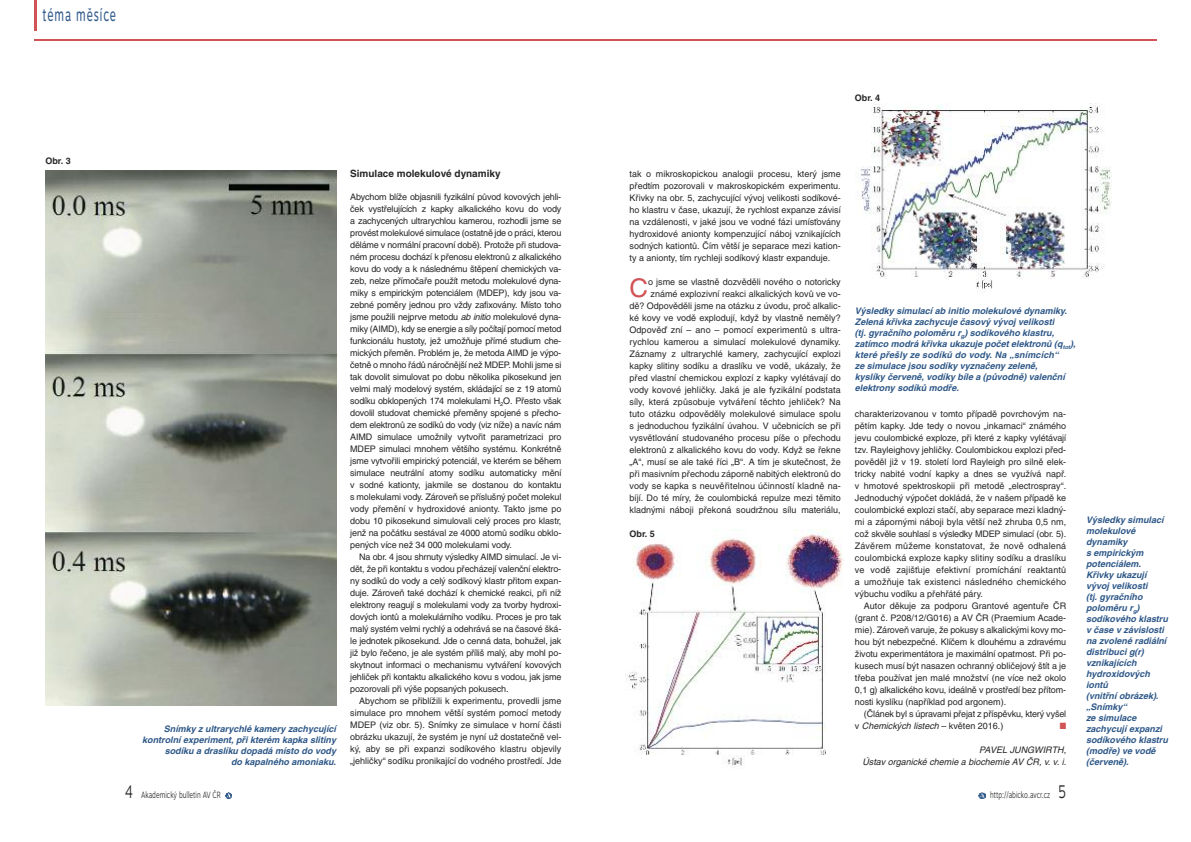
<style>
.page{position:relative;width:1191px;height:842px;background:#fff}
.page>*{position:absolute;margin:0;border:0;box-sizing:border-box;transform-origin:0 0}
.t1{font:25.7px "Helvetica CE";color:#d25355}
.t2{font:18px "Motiva Sans";letter-spacing:.085em;color:#2e5888;scale:.6 1}
.t3{font:700 10px "Helvetica CE";color:#272627}
.t4{font:9px/12px "Helvetica CE";color:#272627;text-align:justify}
.t5{font:italic 700 9px/11px "Helvetica CE";color:#2e5888}
.t6{font:italic 9px/12px "Helvetica CE";color:#272627;text-align:right}
.t7{font:9px "Motiva Sans Light OTF";color:#272627;scale:.7 1}
.t8{font:700 9px "Helvetica CE";color:#272627}
.t9{font:9px "Zapf Dingbats ITC";color:#d25355;scale:.95 1}
.s1{font-size:18px}
.s2{font-style:italic}
</style>
<div class="page">
<svg style="left:979px;top:792px;width:6px;height:7px"></svg>
<hr style="left:34px;top:0;width:3px;height:31px;background:#d25355">
<svg style="left:225px;top:792px;width:7px;height:7px"></svg>
<hr style="left:34px;top:40px;width:1123px;height:1px;background:#d25355">
<img style="left:857px;top:103px;width:254px;height:190px">
<img style="left:625px;top:530px;width:218px;height:238px">
<img style="left:45px;top:170px;width:291px;height:535px">
<h2 class="t2" style="left:43px;top:8px;width:124px">téma měsíce</h2>
<p class="t8" style="left:45px;top:157px;width:27px">Obr. 3</p>
<p class="t5" style="left:142px;top:724px;width:195px;text-align:right">Snímky z ultrarychlé kamery zachycující kontrolní experiment, při kterém kapka slitiny sodíku a draslíku dopadá místo do vody<br>do kapalného amoniaku.</p>
<p class="t7" style="left:125px;top:788px;width:139px"><span class="s1">4</span> Akademický bulletin AV ČR</p>
<p class="t3" style="left:350px;top:170px;width:152px">Simulace molekulové dynamiky</p>
<p class="t4" style="left:350px;top:192px;width:213px">Abychom blíže objasnili fyzikální původ kovových jehli&shy;ček vystřelujících z kapky alkalického kovu do vody a zachycených ultrarychlou kamerou, rozhodli jsme se provést molekulové simulace (ostatně jde o práci, kterou děláme v normální pracovní době). Protože při studova&shy;ném procesu dochází k přenosu elektronů z alkalického kovu do vody a k následnému štěpení chemických va&shy;zeb, nelze přímočaře použít metodu molekulové dyna&shy;miky s empirickým potenciálem (MDEP), kdy jsou va&shy;zebné poměry jednou pro vždy zafixovány. Místo toho jsme použili nejprve metodu <span class="s2">ab initio</span> molekulové dyna&shy;miky (AIMD), kdy se energie a síly počítají pomocí metod funkcionálu hustoty, jež umožňuje přímé studium che&shy;mických přeměn. Problém je, že metoda AIMD je výpo&shy;četně o mnoho řádů náročnější než MDEP. Mohli jsme si tak dovolit simulovat po dobu několika pikosekund jen velmi malý modelový systém, skládající se z 19 atomů sodíku obklopených 174 molekulami H<sub>2</sub>O. Přesto však dovolil studovat chemické přeměny spojené s přecho&shy;dem elektronů ze sodíků do vody (viz níže) a navíc nám AIMD simulace umožnily vytvořit parametrizaci pro MDEP simulaci mnohem většího systému. Konkrétně jsme vytvořili empirický potenciál, ve kterém se během simulace neutrální atomy sodíku automaticky mění v sodné kationty, jakmile se dostanou do kontaktu s molekulami vody. Zároveň se příslušný počet molekul vody přemění v hydroxidové anionty. Takto jsme po dobu 10 pikosekund simulovali celý proces pro klastr, jenž na počátku sestával ze 4000 atomů sodíku obklo&shy;pených více než 34 000 molekulami vody.</p>
<p class="t4" style="left:350px;top:552px;width:213px;text-indent:9px">Na obr. 4 jsou shrnuty výsledky AIMD simulací. Je vi&shy;dět, že při kontaktu s vodou přecházejí valenční elektro&shy;ny sodíků do vody a celý sodíkový klastr přitom expan&shy;duje. Zároveň také dochází k chemické reakci, při níž elektrony reagují s molekulami vody za tvorby hydroxi&shy;dových iontů a molekulárního vodíku. Proces je pro tak malý systém velmi rychlý a odehrává se na časové šká&shy;le jednotek pikosekund. Jde o cenná data, bohužel, jak již bylo řečeno, je ale systém příliš malý, aby mohl po&shy;skytnout informaci o mechanismu vytváření kovových jehliček při kontaktu alkalického kovu s vodou, jak jsme pozorovali při výše popsaných pokusech.</p>
<p class="t4" style="left:350px;top:696px;width:213px;text-indent:9px">Abychom se přiblížili k experimentu, provedli jsme simulace pro mnohem větší systém pomocí metody MDEP (viz obr. 5). Snímky ze simulace v horní části obrázku ukazují, že systém je nyní už dostatečně vel&shy;ký, aby se při expanzi sodíkového klastru objevily „jehličky“ sodíku pronikající do vodného prostředí. Jde</p>
<p class="t8" style="left:855px;top:94px;width:27px">Obr. 4</p>
<p class="t4" style="left:629px;top:168px;width:213px">tak o mikroskopickou analogii procesu, který jsme předtím pozorovali v makroskopickém experimentu.<br>Křivky na obr. 5, zachycující vývoj velikosti sodíkové&shy;ho klastru v čase, ukazují, že rychlost expanze závisí na vzdálenosti, v jaké jsou ve vodné fázi umísťovány hydroxidové anionty kompenzující náboj vznikajících sodných kationtů. Čím větší je separace mezi kation&shy;ty a anionty, tím rychleji sodíkový klastr expanduje.</p>
<h1 class="t1" style="left:629px;top:278px;width:20px">C</h1>
<p class="t4" style="left:629px;top:276px;width:213px;text-align:right">o jsme se vlastně dozvěděli nového o notoricky známé explozivní reakci alkalických kovů ve vo-<br>dě? Odpověděli jsme na otázku z úvodu, proč alkalic&shy;ké kovy ve vodě explodují, když by vlastně neměly?<br>Odpověď zní – ano – pomocí experimentů s ultra&shy;rychlou kamerou a simulací molekulové dynamiky.<br>Záznamy z ultrarychlé kamery, zachycující explozi kapky slitiny sodíku a draslíku ve vodě, ukázaly, že před vlastní chemickou explozí z kapky vylétávají do vody kovové jehličky. Jaká je ale fyzikální podstata síly, která způsobuje vytváření těchto jehliček? Na tuto otázku odpověděly molekulové simulace spolu s jednoduchou fyzikální úvahou. V učebnicích se při vysvětlování studovaného procesu píše o přechodu elektronů z alkalického kovu do vody. Když se řekne „A“, musí se ale také říci „B“. A tím je skutečnost, že při masivním přechodu záporně nabitých elektronů do vody se kapka s neuvěřitelnou účinností kladně na&shy;bíjí. Do té míry, že coulombická repulze mezi těmito kladnými náboji překoná soudržnou sílu materiálu,</p>
<p class="t8" style="left:629px;top:530px;width:27px">Obr. 5</p>
<p class="t5" style="left:855px;top:307px;width:222px">Výsledky simulací ab initio molekulové dynamiky.<br>Zelená křivka zachycuje časový vývoj velikosti<br>(tj. gyračního poloměru r<sub>g</sub>) sodíkového klastru, zatímco modrá křivka ukazuje počet elektronů (q<sub>tot</sub>), které přešly ze sodíků do vody. Na „snímcích“<br>ze simulace jsou sodíky vyznačeny zeleně,<br>kyslíky červeně, vodíky bíle a (původně) valenční elektrony sodíků modře.</p>
<p class="t4" style="left:855px;top:408px;width:213px">charakterizovanou v tomto případě povrchovým na&shy;pětím kapky. Jde tedy o novou „inkarnaci“ známého jevu coulombické exploze, při které z kapky vylétávají tzv. Rayleighovy jehličky. Coulombickou explozi před&shy;pověděl již v 19. století lord Rayleigh pro silně elek&shy;tricky nabité vodní kapky a dnes se využívá např. v hmotové spektroskopii při metodě „electrospray“.<br>Jednoduchý výpočet dokládá, že v našem případě ke coulombické explozi stačí, aby separace mezi kladný&shy;mi a zápornými náboji byla větší než zhruba 0,5 nm, což skvěle souhlasí s výsledky MDEP simulací (obr. 5).<br>Závěrem můžeme konstatovat, že nově odhalená coulombická exploze kapky slitiny sodíku a draslíku ve vodě zajišťuje efektivní promíchání reaktantů a umožňuje tak existenci následného chemického výbuchu vodíku a přehřáté páry.</p>
<p class="t4" style="left:855px;top:600px;width:213px;text-indent:9px">Autor děkuje za podporu Grantové agentuře ČR (grant č. P208/12/G016) a AV ČR (Praemium Acade&shy;mie). Zároveň varuje, že pokusy s alkalickými kovy mo&shy;hou být nebezpečné. Klíčem k dlouhému a zdravému životu experimentátora je maximální opatrnost. Při po&shy;kusech musí být nasazen ochranný obličejový štít a je třeba používat jen malé množství (ne více než okolo 0,1 g) alkalického kovu, ideálně v prostředí bez přítom&shy;nosti kyslíku (například pod argonem).</p>
<p class="t4" style="left:855px;top:708px;width:213px;text-indent:9px">(Článek byl s úpravami přejat z příspěvku, který vyšel v <span class="s2">Chemických listech</span> – květen 2016.)</p>
<p class="t9" style="left:1059px;top:720px;width:8px">■</p>
<p class="t6" style="left:862px;top:744px;width:205px">PAVEL JUNGWIRTH,<br>Ústav organické chemie a biochemie AV ČR, v. v. i.</p>
<p class="t7" style="left:990px;top:788px;width:110px">http://abicko.avcr.cz <span class="s1">5</span></p>
<p class="t5" style="left:1086px;top:515px;width:83px">Výsledky simulací molekulové dynamiky<br>s empirickým potenciálem.<br>Křivky ukazují vývoj velikosti<br>(tj. gyračního poloměru r<sub>g</sub>) sodíkového klastru v čase v závislosti na zvolené radiální distribuci g(r) vznikajících hydroxidových iontů<br>(vnitřní obrázek). „Snímky“<br>ze simulace zachycují expanzi sodíkového klastru (modře) ve vodě (červeně).</p>
</div>
